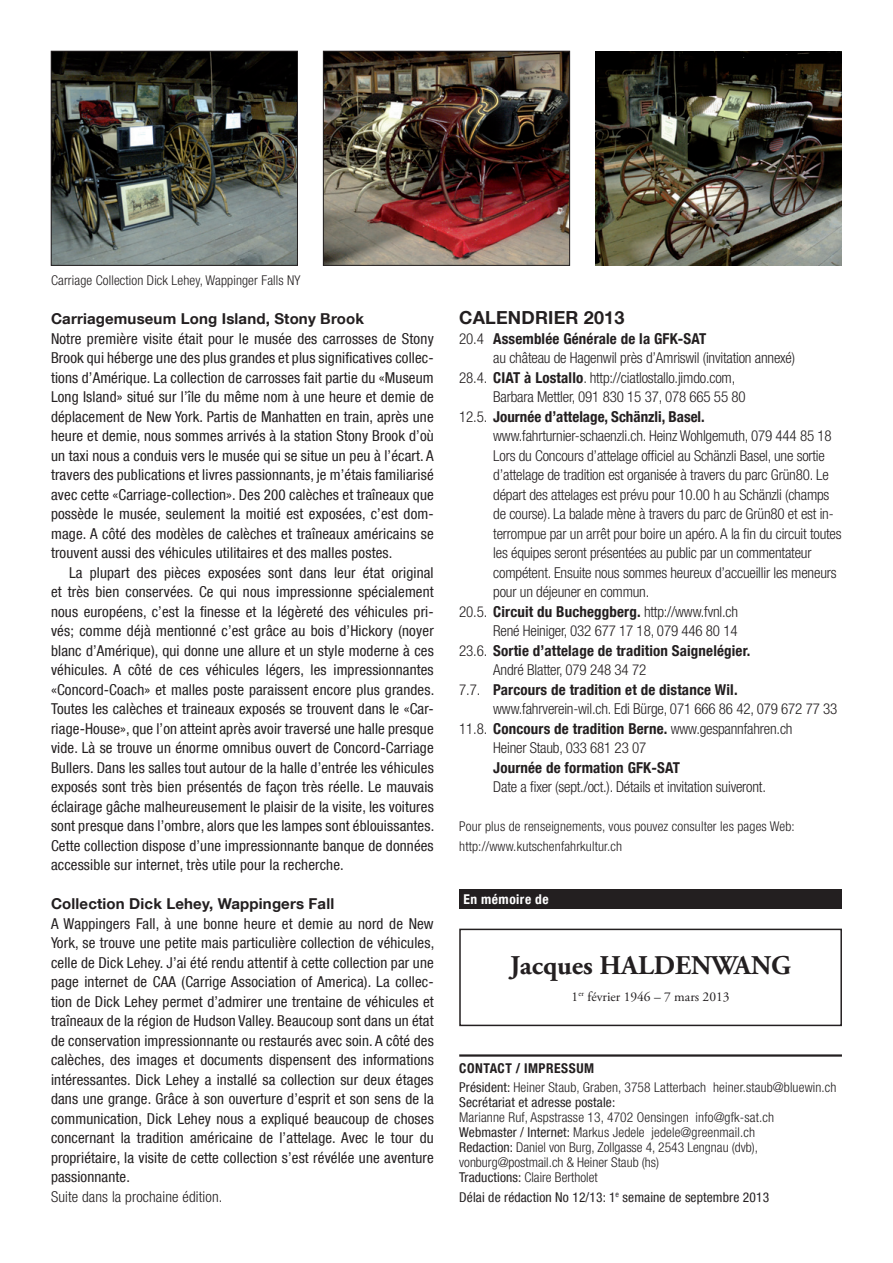
<style>
.page{position:relative;width:893px;height:1263px;background:#fff}
.page>*{position:absolute;margin:0;border:0;box-sizing:border-box;transform-origin:0 0}
.t1{font:700 27px "Adobe Garamond Pro";color:#231f20}
.t2{font:700 18px "Helvetica Neue LT Com";letter-spacing:.01em;color:#231f20}
.t3{font:condensed 15px/19.5px "Helvetica Neue LT Com";letter-spacing:.01em;color:#231f20;text-align:justify}
.t4{font:300 condensed 15px "Helvetica Neue LT Com";letter-spacing:-.01em;color:#231f20}
.t5{font:700 condensed 15px "Helvetica Neue LT Com";letter-spacing:.01em;color:#231f20}
.t6{font:700 15px "Helvetica Neue LT Com";letter-spacing:.01em;color:#231f20}
.t7{font:300 condensed 15px "Helvetica Neue LT Com";letter-spacing:.01em;color:#231f20}
.t8{font:300 condensed 13.5px/15px "Helvetica Neue LT Com";letter-spacing:.01em;color:#231f20}
.t9{font:condensed 13.5px "Helvetica Neue LT Com";letter-spacing:.01em;color:#231f20}
.t10{font:13.5px "Adobe Garamond Pro";color:#231f20}
.t11{font:700 condensed 13.5px "Helvetica Neue LT Com";letter-spacing:.035em;color:#fff}
.s1{font-weight:300}
.s2{font-weight:700}
.s3{font-weight:400}
</style>
<div class="page">
<hr style="left:459px;top:1054px;width:383px;height:3px;background:#231f20">
<img style="left:53px;top:53px;width:243px;height:211px">
<div style="left:51px;top:51px;width:247px;height:215px;border:1px solid #231f20"></div>
<img style="left:325px;top:53px;width:243px;height:211px">
<div style="left:323px;top:51px;width:247px;height:215px;border:1px solid #231f20"></div>
<img style="left:595px;top:51px;width:247px;height:215px">
<div style="left:459px;top:890px;width:383px;height:19px;background:#231f20"></div>
<div style="left:459px;top:929px;width:383px;height:97px;border:2px solid #231f20"></div>
<p class="t8" style="left:51px;top:273px;width:251px">Carriage Collection Dick Lehey, Wappinger Falls NY</p>
<p class="t6" style="left:51px;top:309px;width:314px">Carriagemuseum Long Island, Stony Brook</p>
<p class="t3" style="left:51px;top:328px;width:384px">Notre première visite était pour le musée des carrosses de Stony Brook qui héberge une des plus grandes et plus significatives collec&shy;tions d’Amérique. La collection de carrosses fait partie du «Museum Long Island» situé sur l’île du même nom à une heure et demie de déplacement de New York. Partis de Manhatten en train, après une heure et demie, nous sommes arrivés à la station Stony Brook d’où un taxi nous a conduis vers le musée qui se situe un peu à l’écart. A travers des publications et livres passionnants, je m’étais familiarisé avec cette «Carriage-collection». Des 200 calèches et traîneaux que possède le musée, seulement la moitié est exposées, c’est dom&shy;mage. A côté des modèles de calèches et traîneaux américains se trouvent aussi des véhicules utilitaires et des malles postes.</p>
<p class="t3" style="left:51px;top:562px;width:385px;text-indent:18px">La plupart des pièces exposées sont dans leur état original et très bien conservées. Ce qui nous impressionne spécialement nous européens, c’est la finesse et la légèreté des véhicules pri&shy;vés; comme déjà mentionné c’est grâce au bois d’Hickory (noyer blanc d’Amérique), qui donne une allure et un style moderne à ces véhicules. A côté de ces véhicules légers, les impressionnantes «Concord-Coach» et malles poste paraissent encore plus grandes.<br>Toutes les calèches et traineaux exposés se trouvent dans le «Car&shy;riage-House», que l’on atteint après avoir traversé une halle presque vide. Là se trouve un énorme omnibus ouvert de Concord-Carriage Bullers. Dans les salles tout autour de la halle d’entrée les véhicules exposés sont très bien présentés de façon très réelle. Le mauvais éclairage gâche malheureusement le plaisir de la visite, les voitures sont presque dans l’ombre, alors que les lampes sont éblouissantes.<br>Cette collection dispose d’une impressionnante banque de données accessible sur internet, très utile pour la recherche.</p>
<p class="t6" style="left:51px;top:894px;width:285px">Collection Dick Lehey, Wappingers Fall</p>
<p class="t3" style="left:51px;top:913px;width:385px">A Wappingers Fall, à une bonne heure et demie au nord de New York, se trouve une petite mais particulière collection de véhicules, celle de Dick Lehey. J’ai été rendu attentif à cette collection par une page internet de CAA (Carrige Association of America). La collec&shy;tion de Dick Lehey permet d’admirer une trentaine de véhicules et traîneaux de la région de Hudson Valley. Beaucoup sont dans un état de conservation impressionnante ou restaurés avec soin. A côté des calèches, des images et documents dispensent des informations intéressantes. Dick Lehey a installé sa collection sur deux étages dans une grange. Grâce à son ouverture d’esprit et son sens de la communication, Dick Lehey nous a expliqué beaucoup de choses concernant la tradition américaine de l’attelage. Avec le tour du propriétaire, la visite de cette collection s’est révélée une aventure passionnante.</p>
<p class="t7" style="left:51px;top:1188px;width:173px">Suite dans la prochaine édition.</p>
<p class="t2" style="left:459px;top:306px;width:167px">Calendrier 2013</p>
<p class="t5" style="left:459px;top:329px;width:241px"><span class="s1">20.4</span> Assemblée Générale de la GFK-SAT</p>
<p class="t4" style="left:493px;top:349px;width:303px">au château de Hagenwil près d’Amriswil (invitation annexé)</p>
<p class="t4" style="left:459px;top:369px;width:278px">28.4. <span class="s2">CIAT à Lostallo</span>. http://ciatlostallo.jimdo.com,</p>
<p class="t4" style="left:493px;top:388px;width:254px">Barbara Mettler, 091 830 15 37, 078 665 55 80</p>
<p class="t5" style="left:459px;top:407px;width:247px"><span class="s1">12.5.</span> Journée d’attelage, Schänzli, Basel.</p>
<p class="t4" style="left:493px;top:427px;width:340px">www.fahrturnier-schaenzli.ch. Heinz Wohlgemuth, 079 444 85 18</p>
<p class="t4" style="left:493px;top:447px;width:333px">Lors du Concours d’attelage officiel au Schänzli Basel, une sortie</p>
<p class="t4" style="left:493px;top:466px;width:337px">d’attelage de tradition est organisée à travers du parc Grün80. Le</p>
<p class="t4" style="left:493px;top:486px;width:338px">départ des attelages est prévu pour 10.00 h au Schänzli (champs</p>
<p class="t4" style="left:493px;top:505px;width:342px">de course). La balade mène à travers du parc de Grün80 et est in-</p>
<p class="t4" style="left:493px;top:525px;width:350px">terrompue par un arrêt pour boire un apéro. A la fin du circuit toutes</p>
<p class="t4" style="left:493px;top:544px;width:320px">les équipes seront présentées au public par un commentateur</p>
<p class="t4" style="left:493px;top:564px;width:345px">compétent. Ensuite nous sommes heureux d’accueillir les meneurs</p>
<p class="t4" style="left:493px;top:583px;width:158px">pour un déjeuner en commun.</p>
<p class="t4" style="left:459px;top:603px;width:280px">20.5. <span class="s2">Circuit du Bucheggberg.</span> http://www.fvnl.ch</p>
<p class="t4" style="left:493px;top:622px;width:246px">René Heiniger, 032 677 17 18, 079 446 80 14</p>
<p class="t5" style="left:459px;top:641px;width:293px"><span class="s1">23.6.</span> Sortie d’attelage de tradition Saignelégier.</p>
<p class="t4" style="left:493px;top:661px;width:154px">André Blatter, 079 248 34 72</p>
<p class="t5" style="left:459px;top:680px;width:280px"><span class="s1">7.7.</span> Parcours de tradition et de distance Wil.</p>
<p class="t4" style="left:493px;top:700px;width:346px">www.fahrverein-wil.ch. Edi Bürge, 071 666 86 42, 079 672 77 33</p>
<p class="t4" style="left:459px;top:720px;width:335px">11.8. <span class="s2">Concours de tradition Berne.</span> www.gespannfahren.ch</p>
<p class="t4" style="left:493px;top:739px;width:155px">Heiner Staub, 033 681 23 07</p>
<p class="t5" style="left:493px;top:758px;width:181px">Journée de formation GFK-SAT</p>
<p class="t4" style="left:493px;top:778px;width:274px">Date a fixer (sept./oct.). Détails et invitation suiveront.</p>
<p class="t8" style="left:459px;top:816px;width:337px;line-height:19.5px">Pour plus de renseignements, vous pouvez consulter les pages Web: http://www.kutschenfahrkultur.ch</p>
<p class="t11" style="left:463px;top:891px;width:87px">En mémoire de</p>
<h1 class="t1" style="left:510px;top:949px;width:282px">Jacques HALDENWANG</h1>
<p class="t10" style="left:572px;top:988px;width:160px">1<sup>er</sup> février 1946 – 7 mars 2013</p>
<p class="t8" style="left:459px;top:1059px;width:379px;line-height:19.2px"><span class="s2">Contact / IMPRESSUM<br></span><span class="s3">Président:</span> Heiner Staub, Graben, 3758 Latterbach heiner.staub@bluewin.ch</p>
<p class="t9" style="left:459px;top:1095px;width:158px">Secrétariat et adresse postale:</p>
<p class="t8" style="left:459px;top:1110px;width:316px">Marianne Ruf, Aspstrasse 13, 4702 Oensingen info@gfk-sat.ch <span class="s3">Webmaster / Internet:</span> Markus Jedele jedele@greenmail.ch <span class="s3">Redaction:</span> Daniel von Burg, Zollgasse 4, 2543 Lengnau (dvb), vonburg@postmail.ch &amp; Heiner Staub (hs)<br><span class="s3">Traductions:</span> Claire Bertholet</p>
<p class="t9" style="left:459px;top:1189px;width:311px">Délai de rédaction No 12/13: 1<sup>e</sup> semaine de septembre 2013</p>
</div>
